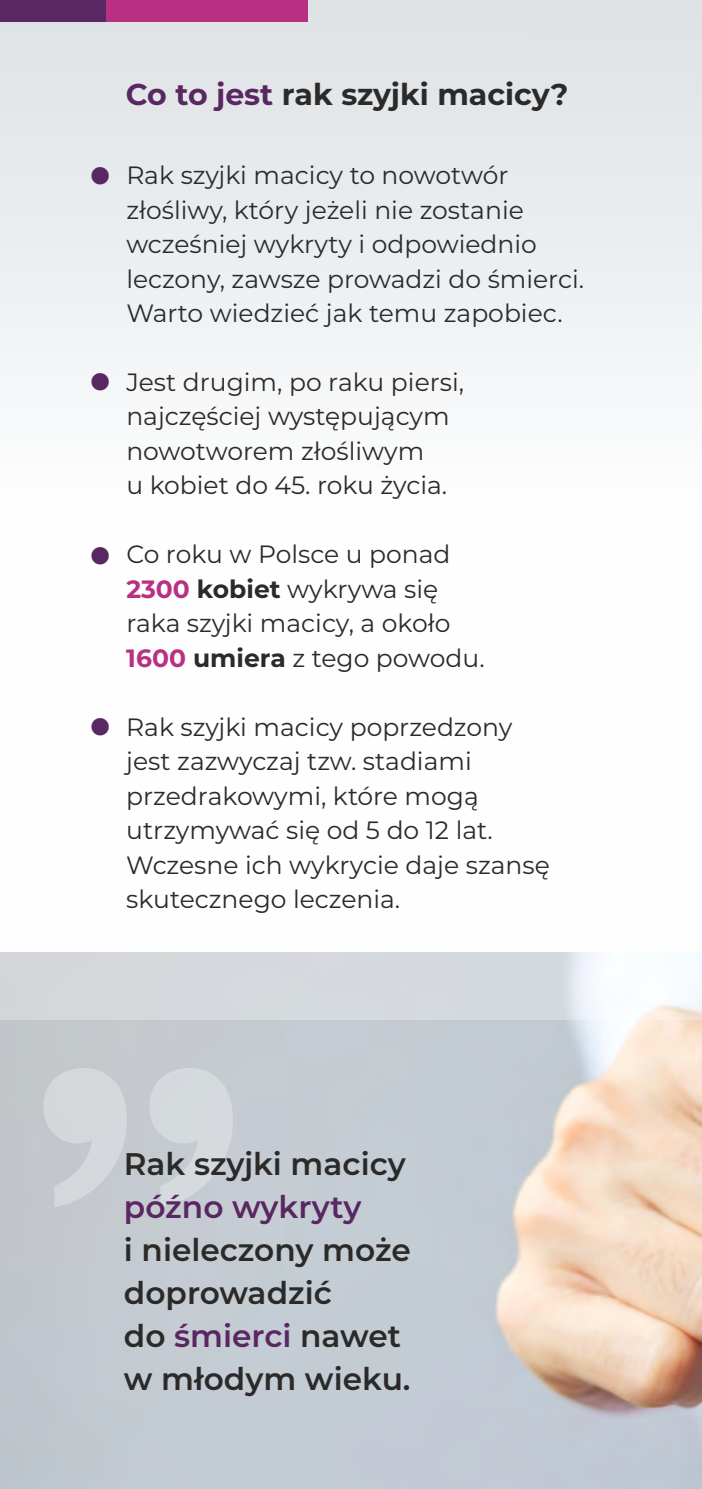
<style>
.page{position:relative;width:702px;height:1489px;background:#fff}
.page>*{position:absolute;margin:0;border:0;box-sizing:border-box;transform-origin:0 0}
.t1{font:600 31.25px/43px "Montserrat";color:#2b2a29}
.t2{font:600 31.25px "Montserrat";color:#592761}
.t3{font:700 30px "Montserrat";color:#2b2a29}
.t4{font:25px/34.5px "Montserrat";color:#2b2a29}
.s1{color:#592761}
.s2{font-weight:700;color:#b83082}
.s3{font-weight:700}
</style>
<div class="page">
<div style="left:0;top:0;width:702px;height:873px;background:linear-gradient(to bottom,#e1e6e9,#fff)"></div>
<img style="left:0;top:1019px;width:702px;height:469px">
<svg style="left:43px;top:1067px;width:84px;height:140px;background:#ced1d5"></svg>
<svg style="left:149px;top:1067px;width:84px;height:140px;background:#cfd4d8"></svg>
<div style="left:0;top:952px;width:702px;height:67px;background:#fefefe;opacity:.3"></div>
<div style="left:0;top:0;width:307px;height:22px;background:#b83082"></div>
<div style="left:0;top:0;width:106px;height:22px;background:#592761"></div>
<svg style="left:91px;top:166px;width:18px;height:18px"></svg>
<svg style="left:91px;top:373px;width:18px;height:17px"></svg>
<svg style="left:91px;top:546px;width:18px;height:18px"></svg>
<svg style="left:91px;top:718px;width:18px;height:17px"></svg>
<p class="t3" style="left:126px;top:76px;width:444px"><span class="s1">Co to jest</span> rak szyjki macicy?</p>
<p class="t4" style="left:126px;top:158px;width:459px">Rak szyjki macicy to nowotwór złośliwy, który jeżeli nie zostanie wcześniej wykryty i odpowiednio leczony, zawsze prowadzi do śmierci.<br>Warto wiedzieć jak temu zapobiec.</p>
<p class="t4" style="left:126px;top:365px;width:339px">Jest drugim, po raku piersi, najczęściej występującym nowotworem złośliwym<br>u kobiet do 45. roku życia.</p>
<p class="t4" style="left:126px;top:537px;width:360px">Co roku w Polsce u ponad<br><span class="s2">2300</span> <span class="s3">kobiet</span> wykrywa się raka szyjki macicy, a około<br><span class="s2">1600</span> <span class="s3">umiera</span> z tego powodu.</p>
<p class="t4" style="left:126px;top:709px;width:425px">Rak szyjki macicy poprzedzony jest zazwyczaj tzw. stadiami przedrakowymi, które mogą utrzymywać się od 5 do 12 lat.<br>Wczesne ich wykrycie daje szansę skutecznego leczenia.</p>
<p class="t1" style="left:124px;top:1142px;width:283px">Rak szyjki macicy</p>
<p class="t2" style="left:124px;top:1187px;width:239px">późno wykryty</p>
<p class="t1" style="left:124px;top:1228px;width:288px">i nieleczony może doprowadzić<br>do <span class="s1">śmierci</span> nawet w młodym wieku.</p>
</div>
